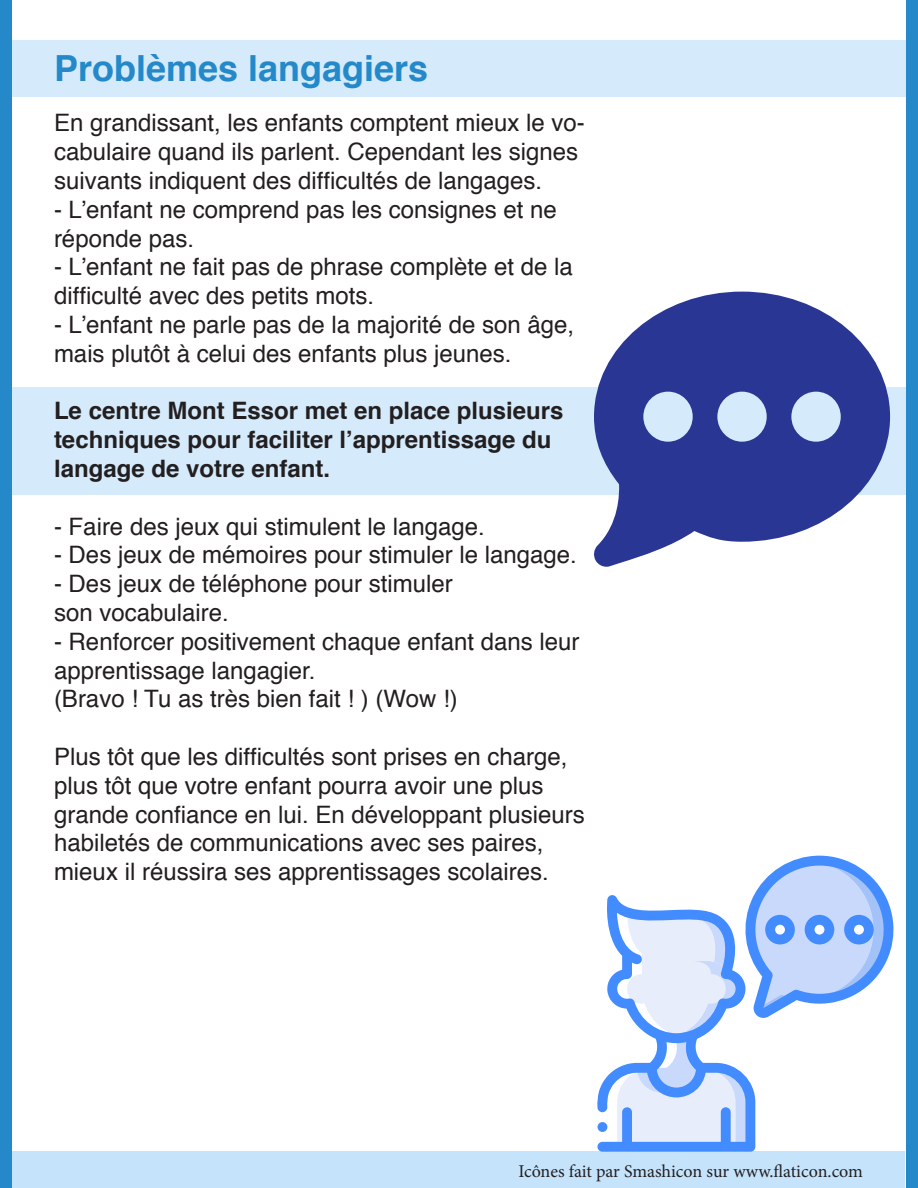
<style>
.page{position:relative;width:918px;height:1188px;background:#fff}
.page>*{position:absolute;margin:0;border:0;box-sizing:border-box;transform-origin:0 0}
.Bold{font:700 36px "Helvetica";color:#2589c9}
.Texte_Régulier{font:24px/28.8px "Helvetica";color:#231f20}
.Texte_Régulier-2{font:700 24px/28.8px "Helvetica";color:#231f20}
.t1{font:18px "Minion Pro";letter-spacing:-.005em;color:#231f20}
</style>
<div class="page">
<div style="left:11px;top:40px;width:896px;height:56px;background:#d5ebfc"></div>
<div style="left:9px;top:1152px;width:896px;height:36px;background:#c5e4fc"></div>
<div style="left:11px;top:387px;width:896px;height:108px;background:#d5ebfc"></div>
<div style="left:0;top:0;width:12px;height:1188px;background:#2589c9"></div>
<div style="left:906px;top:0;width:12px;height:1188px;background:#2589c9"></div>
<svg style="left:597px;top:855px;width:302px;height:297px"></svg>
<svg style="left:594px;top:292px;width:296px;height:275px;fill:#293694"></svg>
<p class="Bold" style="left:54px;top:39px;width:376px">Problèmes langagiers</p>
<p class="Texte_Régulier" style="left:54px;top:109px;width:532px">En grandissant, les enfants comptent mieux le vo&shy;cabulaire quand ils parlent. Cependant les signes suivants indiquent des difficultés de langages.</p>
<p class="Texte_Régulier" style="left:54px;top:196px;width:504px">- L’enfant ne comprend pas les consignes et ne réponde pas.</p>
<p class="Texte_Régulier" style="left:54px;top:253px;width:520px">- L’enfant ne fait pas de phrase complète et de la difficulté avec des petits mots.</p>
<p class="Texte_Régulier" style="left:54px;top:311px;width:522px">- L’enfant ne parle pas de la majorité de son âge, mais plutôt à celui des enfants plus jeunes.</p>
<p class="Texte_Régulier-2" style="left:54px;top:397px;width:511px">Le centre Mont Essor met en place plusieurs techniques pour faciliter l’apprentissage du langage de votre enfant.</p>
<p class="Texte_Régulier" style="left:54px;top:513px;width:432px">- Faire des jeux qui stimulent le langage.</p>
<p class="Texte_Régulier" style="left:54px;top:541px;width:524px">- Des jeux de mémoires pour stimuler le langage.</p>
<p class="Texte_Régulier" style="left:54px;top:570px;width:400px">- Des jeux de téléphone pour stimuler son vocabulaire.</p>
<p class="Texte_Régulier" style="left:54px;top:628px;width:527px">- Renforcer positivement chaque enfant dans leur apprentissage langagier.</p>
<p class="Texte_Régulier" style="left:54px;top:685px;width:405px">(Bravo ! Tu as très bien fait ! ) (Wow !)</p>
<p class="Texte_Régulier" style="left:54px;top:743px;width:532px">Plus tôt que les difficultés sont prises en charge, plus tôt que votre enfant pourra avoir une plus grande confiance en lui. En développant plusieurs habiletés de communications avec ses paires, mieux il réussira ses apprentissages scolaires.</p>
<p class="t1" style="left:518px;top:1159px;width:346px">Icônes fait par Smashicon sur www.flaticon.com</p>
</div>
